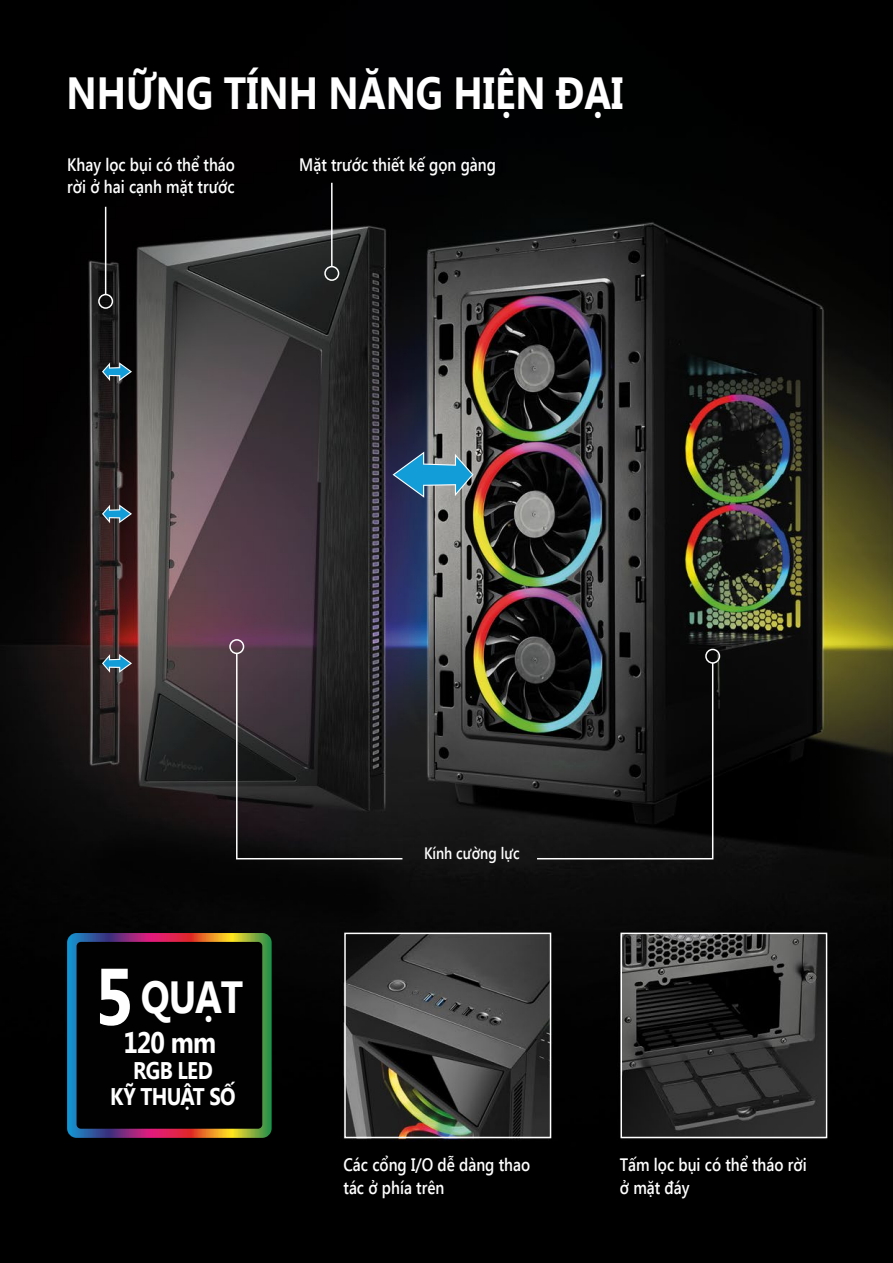
<style>
.page{position:relative;width:893px;height:1263px;background:#fff}
.page>*{position:absolute;margin:0;border:0;box-sizing:border-box;transform-origin:0 0}
.t1{font:700 45px "Segoe UI";color:#fff;scale:.85 1}
.t2{font:700 29.7px "Segoe UI";color:#fff;scale:.85 1}
.t3{font:700 24px/25.8px "Segoe UI";letter-spacing:-.035em;color:#fff;text-align:center;scale:.85 1}
.t4{font:600 18px/22.5px "Segoe UI";color:#fff;scale:.85 1}
.t5{font:600 16.5px "Segoe UI";color:#fff;scale:.85 1}
.s1{font-size:79.95px}
</style>
<div class="page">
<img style="left:0;top:0;width:893px;height:1263px">
<div style="left:98px;top:294px;width:15px;height:15px;border:2px solid #fff;border-radius:50%"></div>
<hr style="left:105px;top:207px;width:1px;height:88px;background:#fff">
<div style="left:324px;top:266px;width:15px;height:15px;border:2px solid #fff;border-radius:50%"></div>
<hr style="left:331px;top:183px;width:2px;height:84px;background:#fff">
<svg style="left:102px;top:362px;width:30px;height:19px"></svg>
<svg style="left:102px;top:504px;width:30px;height:19px"></svg>
<svg style="left:102px;top:654px;width:30px;height:19px"></svg>
<svg style="left:393px;top:452px;width:80px;height:46px"></svg>
<div style="left:229px;top:639px;width:15px;height:15px;border:2px solid #fff;border-radius:50%"></div>
<div style="left:705px;top:649px;width:15px;height:15px;border:2px solid #fff;border-radius:50%"></div>
<svg style="left:235px;top:652px;width:169px;height:208px"></svg>
<svg style="left:536px;top:661px;width:178px;height:199px"></svg>
<svg style="left:67px;top:933px;width:205px;height:205px"></svg>
<div style="left:77px;top:942px;width:185px;height:187px;background:#010101;border-radius:4px"></div>
<div style="left:344px;top:933px;width:207px;height:205px;border:2px solid #fff"></div>
<div style="left:620px;top:933px;width:207px;height:205px;border:2px solid #fff"></div>
<h1 class="t1" style="left:66px;top:61px;width:657px">NHỮNG TÍNH NĂNG HIỆN ĐẠI</h1>
<p class="t4" style="left:67px;top:152px;width:199px">Khay lọc bụi có thể tháo rời ở hai cạnh mặt trước</p>
<p class="t4" style="left:299px;top:152px;width:233px">Mặt trước thiết kế gọn gàng</p>
<h1 class="t1" style="left:95px;top:965px;width:177px"><span class="s1">5</span> QUẠT</h1>
<h2 class="t2" style="left:123px;top:1022px;width:111px">120 mm</h2>
<h3 class="t3" style="left:110px;top:1057px;width:149px">RGB LED<br>KỸ THUẬT SỐ</h3>
<p class="t5" style="left:424px;top:841px;width:114px">Kính cường lực</p>
<p class="t4" style="left:343px;top:1153px;width:221px">Các cổng I/O dễ dàng thao tác ở phía trên</p>
<p class="t4" style="left:620px;top:1153px;width:222px">Tấm lọc bụi có thể tháo rời ở mặt đáy</p>
</div>
